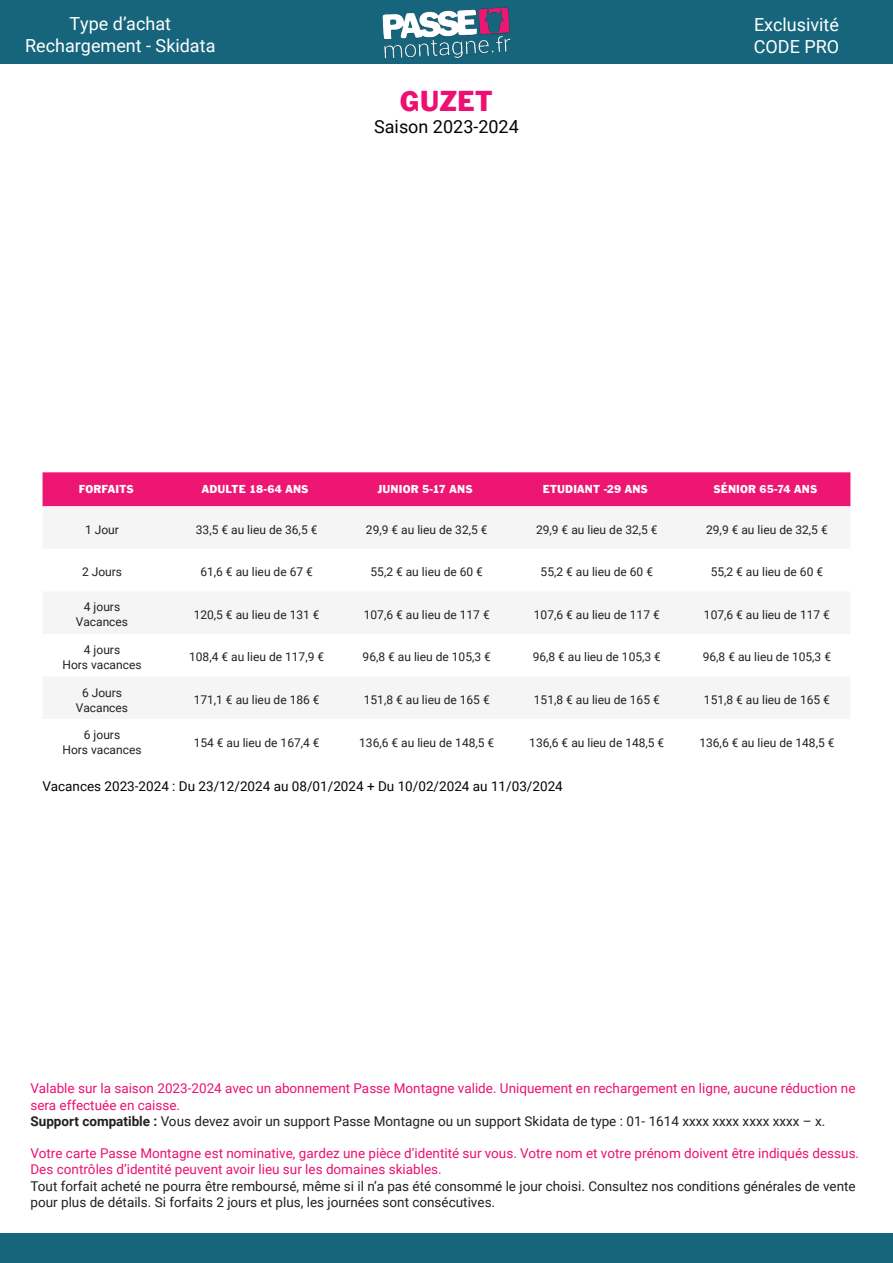
<style>
.page{position:relative;width:893px;height:1263px;background:#fff}
.page>*{position:absolute;margin:0;border:0;box-sizing:border-box;transform-origin:0 0}
.t1{font:30px "Franklin Gothic";color:#ed1072}
.t2{font:18px/21.6px "Roboto";color:#fff}
.t3{font:18px "Roboto";color:#040503}
.t4{font:13.5px/16.2px "Roboto";color:#ed1072}
.t5{font:13.5px/16.2px "Roboto";color:#231f20}
.t6{font:13.5px "Roboto";color:#040503}
.t7{font:12px/15px "Roboto";color:#231f20;text-align:center}
.t8{font:12px "Franklin Gothic";letter-spacing:.01em;color:#fff}
.s1{font-weight:700;color:#231f20}
.s2{color:#231f20}
</style>
<div class="page">
<div style="left:0;top:0;width:893px;height:64px;background:#17657c"></div>
<img style="left:382px;top:7px;width:129px;height:52px">
<div style="left:0;top:1233px;width:893px;height:30px;background:#17657c"></div>
<div style="left:43px;top:472px;width:807px;height:34px;background:#ed1773"></div>
<svg style="left:43px;top:506px;width:807px;height:1px"></svg>
<h2 class="t2" style="left:25px;top:12px;width:192px;text-align:center">Type d’achat<br>Rechargement - Skidata</h2>
<h1 class="t1" style="left:400px;top:83px;width:95px">GUZET</h1>
<h2 class="t3" style="left:374px;top:114px;width:146px">Saison 2023-2024</h2>
<h2 class="t2" style="left:754px;top:13px;width:87px">Exclusivité<br>CODE PRO</h2>
<p class="t8" style="left:79px;top:482px;width:57px">FORFAITS</p>
<p class="t8" style="left:202px;top:482px;width:108px">ADULTE 18-64 ANS</p>
<p class="t8" style="left:378px;top:482px;width:96px">JUNIOR 5-17 ANS</p>
<p class="t8" style="left:543px;top:482px;width:107px">ETUDIANT -29 ANS</p>
<p class="t8" style="left:713px;top:482px;width:105px">SÉNIOR 65-74 ANS</p>
<p class="t7" style="left:85px;top:522px;width:35px">1 Jour</p>
<p class="t7" style="left:196px;top:522px;width:123px">33,5 € au lieu de 36,5 €</p>
<p class="t7" style="left:366px;top:522px;width:123px">29,9 € au lieu de 32,5 €</p>
<p class="t7" style="left:536px;top:522px;width:123px">29,9 € au lieu de 32,5 €</p>
<p class="t7" style="left:706px;top:522px;width:123px">29,9 € au lieu de 32,5 €</p>
<p class="t7" style="left:82px;top:564px;width:42px">2 Jours</p>
<p class="t7" style="left:200px;top:564px;width:114px">61,6 € au lieu de 67 €</p>
<p class="t7" style="left:370px;top:564px;width:114px">55,2 € au lieu de 60 €</p>
<p class="t7" style="left:541px;top:564px;width:114px">55,2 € au lieu de 60 €</p>
<p class="t7" style="left:711px;top:564px;width:114px">55,2 € au lieu de 60 €</p>
<p class="t7" style="left:76px;top:599px;width:54px">4 jours<br>Vacances</p>
<p class="t7" style="left:194px;top:607px;width:127px">120,5 € au lieu de 131 €</p>
<p class="t7" style="left:364px;top:607px;width:127px">107,6 € au lieu de 117 €</p>
<p class="t7" style="left:534px;top:607px;width:127px">107,6 € au lieu de 117 €</p>
<p class="t7" style="left:704px;top:607px;width:127px">107,6 € au lieu de 117 €</p>
<p class="t7" style="left:62px;top:642px;width:81px">4 jours<br>Hors vacances</p>
<p class="t7" style="left:189px;top:649px;width:137px">108,4 € au lieu de 117,9 €</p>
<p class="t7" style="left:363px;top:649px;width:130px">96,8 € au lieu de 105,3 €</p>
<p class="t7" style="left:533px;top:649px;width:130px">96,8 € au lieu de 105,3 €</p>
<p class="t7" style="left:703px;top:649px;width:130px">96,8 € au lieu de 105,3 €</p>
<p class="t7" style="left:76px;top:684px;width:54px">6 Jours<br>Vacances</p>
<p class="t7" style="left:194px;top:692px;width:127px">171,1 € au lieu de 186 €</p>
<p class="t7" style="left:364px;top:692px;width:127px">151,8 € au lieu de 165 €</p>
<p class="t7" style="left:534px;top:692px;width:127px">151,8 € au lieu de 165 €</p>
<p class="t7" style="left:704px;top:692px;width:127px">151,8 € au lieu de 165 €</p>
<p class="t7" style="left:62px;top:727px;width:81px">6 jours<br>Hors vacances</p>
<p class="t7" style="left:194px;top:734px;width:127px">154 € au lieu de 167,4 €</p>
<p class="t7" style="left:359px;top:734px;width:137px">136,6 € au lieu de 148,5 €</p>
<p class="t7" style="left:529px;top:734px;width:137px">136,6 € au lieu de 148,5 €</p>
<p class="t7" style="left:699px;top:734px;width:137px">136,6 € au lieu de 148,5 €</p>
<p class="t6" style="left:43px;top:776px;width:522px">Vacances 2023-2024 : Du 23/12/2024 au 08/01/2024 + Du 10/02/2024 au 11/03/2024</p>
<p class="t4" style="left:30px;top:1080px;width:826px">Valable sur la saison 2023-2024 avec un abonnement Passe Montagne valide. Uniquement en rechargement en ligne, aucune réduction ne sera effectuée en caisse.<br><span class="s1">Support compatible :</span> <span class="s2">Vous devez avoir un support Passe Montagne ou un support Skidata de type : 01- 1614 xxxx xxxx xxxx xxxx – x.</span></p>
<p class="t4" style="left:30px;top:1145px;width:830px">Votre carte Passe Montagne est nominative, gardez une pièce d’identité sur vous. Votre nom et votre prénom doivent être indiqués dessus.<br>Des contrôles d’identité peuvent avoir lieu sur les domaines skiables.</p>
<p class="t5" style="left:30px;top:1177px;width:827px">Tout forfait acheté ne pourra être remboursé, même si il n’a pas été consommé le jour choisi. Consultez nos conditions générales de vente pour plus de détails. Si forfaits 2 jours et plus, les journées sont consécutives.</p>
</div>
